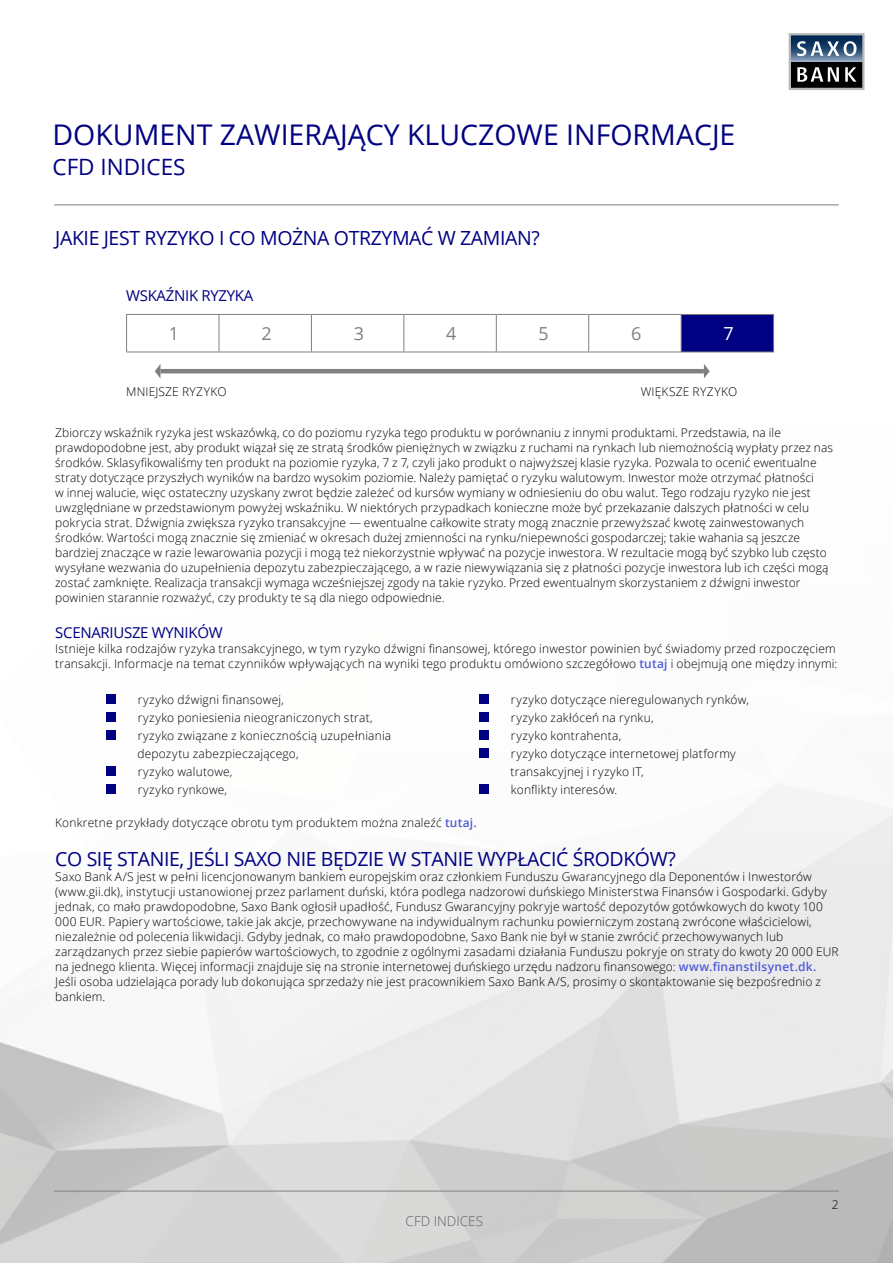
<style>
.page{position:relative;width:893px;height:1263px;background:#fff}
.page>*{position:absolute;margin:0;border:0;box-sizing:border-box;transform-origin:0 0}
.t1{font:28.5px "Open Sans";color:#000082}
.t2{font:22.5px "Open Sans";color:#000082}
.t3{font:19.5px "Open Sans";letter-spacing:-.02em;color:#000082}
.t4{font:18px "Open Sans";color:#808080}
.t5{font:18px "Open Sans";color:#fff}
.t6{font:15px "Open Sans";letter-spacing:-.02em;color:#000082}
.t7{font:300 13.5px "Open Sans";color:#616161}
.t8{font:300 12px/15px "Open Sans";letter-spacing:.01em;color:#000}
.s1{font-weight:600;color:#4f5cd6}
</style>
<div class="page">
<img style="left:0;top:694px;width:893px;height:569px">
<hr style="left:54px;top:1191px;width:785px;height:1px;background:#808080">
<hr style="left:54px;top:204px;width:785px;height:1px;background:#808080">
<div style="left:106px;top:695px;width:10px;height:9px;background:#000082"></div>
<div style="left:106px;top:713px;width:10px;height:9px;background:#000082"></div>
<div style="left:106px;top:731px;width:10px;height:9px;background:#000082"></div>
<div style="left:106px;top:767px;width:10px;height:9px;background:#000082"></div>
<div style="left:106px;top:785px;width:10px;height:9px;background:#000082"></div>
<div style="left:479px;top:695px;width:10px;height:9px;background:#000082"></div>
<div style="left:479px;top:713px;width:10px;height:9px;background:#000082"></div>
<div style="left:479px;top:731px;width:10px;height:9px;background:#000082"></div>
<div style="left:479px;top:749px;width:10px;height:9px;background:#000082"></div>
<div style="left:479px;top:785px;width:10px;height:9px;background:#000082"></div>
<div style="left:681px;top:314px;width:93px;height:38px;background:#000082"></div>
<hr style="left:126px;top:314px;width:93px;height:1px;background:#808080">
<hr style="left:126px;top:315px;width:1px;height:37px;background:#808080">
<hr style="left:219px;top:314px;width:92px;height:1px;background:#808080">
<hr style="left:219px;top:315px;width:1px;height:37px;background:#808080">
<hr style="left:311px;top:314px;width:93px;height:1px;background:#808080">
<hr style="left:311px;top:315px;width:1px;height:37px;background:#808080">
<hr style="left:404px;top:314px;width:92px;height:1px;background:#808080">
<hr style="left:403px;top:315px;width:1px;height:37px;background:#808080">
<hr style="left:496px;top:314px;width:93px;height:1px;background:#808080">
<hr style="left:496px;top:315px;width:1px;height:37px;background:#808080">
<hr style="left:589px;top:314px;width:92px;height:1px;background:#808080">
<hr style="left:588px;top:315px;width:1px;height:37px;background:#808080">
<hr style="left:681px;top:314px;width:93px;height:1px;background:#808080">
<hr style="left:681px;top:315px;width:1px;height:37px;background:#808080">
<hr style="left:773px;top:315px;width:1px;height:37px;background:#808080">
<hr style="left:126px;top:352px;width:93px;height:1px;background:#808080">
<hr style="left:219px;top:352px;width:92px;height:1px;background:#808080">
<hr style="left:311px;top:352px;width:93px;height:1px;background:#808080">
<hr style="left:404px;top:352px;width:92px;height:1px;background:#808080">
<hr style="left:496px;top:352px;width:93px;height:1px;background:#808080">
<hr style="left:589px;top:352px;width:92px;height:1px;background:#808080">
<hr style="left:681px;top:352px;width:93px;height:1px;background:#808080">
<hr style="left:160px;top:369px;width:544px;height:4px;background:#808080">
<svg style="left:155px;top:364px;width:5px;height:14px"></svg>
<svg style="left:704px;top:364px;width:6px;height:14px"></svg>
<svg style="left:789px;top:33px;width:75px;height:57px;background:#525e6c"></svg>
<h1 class="t1" style="left:52px;top:115px;width:684px">DOKUMENT ZAWIERAJĄCY KLUCZOWE INFORMACJE</h1>
<h2 class="t2" style="left:52px;top:152px;width:135px">CFD INDICES</h2>
<h3 class="t3" style="left:55px;top:224px;width:486px">JAKIE JEST RYZYKO I CO MOŻNA OTRZYMAĆ W ZAMIAN?</h3>
<p class="t6" style="left:126px;top:285px;width:129px">WSKAŹNIK RYZYKA</p>
<h3 class="t4" style="left:169px;top:321px;width:12px">1</h3>
<h3 class="t4" style="left:261px;top:321px;width:12px">2</h3>
<h3 class="t4" style="left:354px;top:321px;width:12px">3</h3>
<h3 class="t4" style="left:446px;top:321px;width:12px">4</h3>
<h3 class="t4" style="left:539px;top:321px;width:12px">5</h3>
<h3 class="t4" style="left:631px;top:321px;width:12px">6</h3>
<h3 class="t5" style="left:723px;top:321px;width:12px">7</h3>
<p class="t8" style="left:126px;top:383px;width:102px">MNIEJSZE RYZYKO</p>
<p class="t8" style="left:641px;top:383px;width:98px">WIĘKSZE RYZYKO</p>
<p class="t8" style="left:55px;top:424px;width:779px">Zbiorczy wskaźnik ryzyka jest wskazówką, co do poziomu ryzyka tego produktu w porównaniu z innymi produktami. Przedstawia, na ile prawdopodobne jest, aby produkt wiązał się ze stratą środków pieniężnych w związku z ruchami na rynkach lub niemożnością wypłaty przez nas środków. Sklasyfikowaliśmy ten produkt na poziomie ryzyka, 7 z 7, czyli jako produkt o najwyższej klasie ryzyka. Pozwala to ocenić ewentualne straty dotyczące przyszłych wyników na bardzo wysokim poziomie. Należy pamiętać o ryzyku walutowym. Inwestor może otrzymać płatności<br>w innej walucie, więc ostateczny uzyskany zwrot będzie zależeć od kursów wymiany w odniesieniu do obu walut. Tego rodzaju ryzyko nie jest uwzględniane w przedstawionym powyżej wskaźniku. W niektórych przypadkach konieczne może być przekazanie dalszych płatności w celu pokrycia strat. Dźwignia zwiększa ryzyko transakcyjne — ewentualne całkowite straty mogą znacznie przewyższać kwotę zainwestowanych środków. Wartości mogą znacznie się zmieniać w okresach dużej zmienności na rynku/niepewności gospodarczej; takie wahania są jeszcze bardziej znaczące w razie lewarowania pozycji i mogą też niekorzystnie wpływać na pozycje inwestora. W rezultacie mogą być szybko lub często wysyłane wezwania do uzupełnienia depozytu zabezpieczającego, a w razie niewywiązania się z płatności pozycje inwestora lub ich części mogą zostać zamknięte. Realizacja transakcji wymaga wcześniejszej zgody na takie ryzyko. Przed ewentualnym skorzystaniem z dźwigni inwestor powinien starannie rozważyć, czy produkty te są dla niego odpowiednie.</p>
<p class="t6" style="left:55px;top:622px;width:169px">SCENARIUSZE WYNIKÓW</p>
<p class="t8" style="left:55px;top:640px;width:784px">Istnieje kilka rodzajów ryzyka transakcyjnego, w tym ryzyko dźwigni finansowej, którego inwestor powinien być świadomy przed rozpoczęciem transakcji. Informacje na temat czynników wpływających na wyniki tego produktu omówiono szczegółowo <span class="s1">tutaj</span> i obejmują one między innymi:</p>
<p class="t8" style="left:138px;top:690px;width:255px;line-height:18px">ryzyko dźwigni finansowej,<br>ryzyko poniesienia nieograniczonych strat, ryzyko związane z koniecznością uzupełniania depozytu zabezpieczającego,<br>ryzyko walutowe,<br>ryzyko rynkowe,</p>
<p class="t8" style="left:511px;top:690px;width:240px;line-height:18px">ryzyko dotyczące nieregulowanych rynków, ryzyko zakłóceń na rynku,<br>ryzyko kontrahenta,<br>ryzyko dotyczące internetowej platformy transakcyjnej i ryzyko IT,<br>konflikty interesów.</p>
<p class="t8" style="left:55px;top:815px;width:423px">Konkretne przykłady dotyczące obrotu tym produktem można znaleźć <span class="s1">tutaj.</span></p>
<h3 class="t3" style="left:55px;top:846px;width:622px">CO SIĘ STANIE, JEŚLI SAXO NIE BĘDZIE W STANIE WYPŁACIĆ ŚRODKÓW?</h3>
<p class="t8" style="left:55px;top:869px;width:785px">Saxo Bank A/S jest w pełni licencjonowanym bankiem europejskim oraz członkiem Funduszu Gwarancyjnego dla Deponentów i Inwestorów (www.gii.dk), instytucji ustanowionej przez parlament duński, która podlega nadzorowi duńskiego Ministerstwa Finansów i Gospodarki. Gdyby jednak, co mało prawdopodobne, Saxo Bank ogłosił upadłość, Fundusz Gwarancyjny pokryje wartość depozytów gotówkowych do kwoty 100<br>000 EUR. Papiery wartościowe, takie jak akcje, przechowywane na indywidualnym rachunku powierniczym zostaną zwrócone właścicielowi, niezależnie od polecenia likwidacji. Gdyby jednak, co mało prawdopodobne, Saxo Bank nie był w stanie zwrócić przechowywanych lub zarządzanych przez siebie papierów wartościowych, to zgodnie z ogólnymi zasadami działania Funduszu pokryje on straty do kwoty 20 000 EUR na jednego klienta. Więcej informacji znajduje się na stronie internetowej duńskiego urzędu nadzoru finansowego: <span class="s1">www.finanstilsynet.dk.<br></span>Jeśli osoba udzielająca porady lub dokonująca sprzedaży nie jest pracownikiem Saxo Bank A/S, prosimy o skontaktowanie się bezpośrednio z bankiem.</p>
<p class="t7" style="left:406px;top:1211px;width:79px">CFD INDICES</p>
<p class="t8" style="left:832px;top:1197px;width:8px">2</p>
</div>
